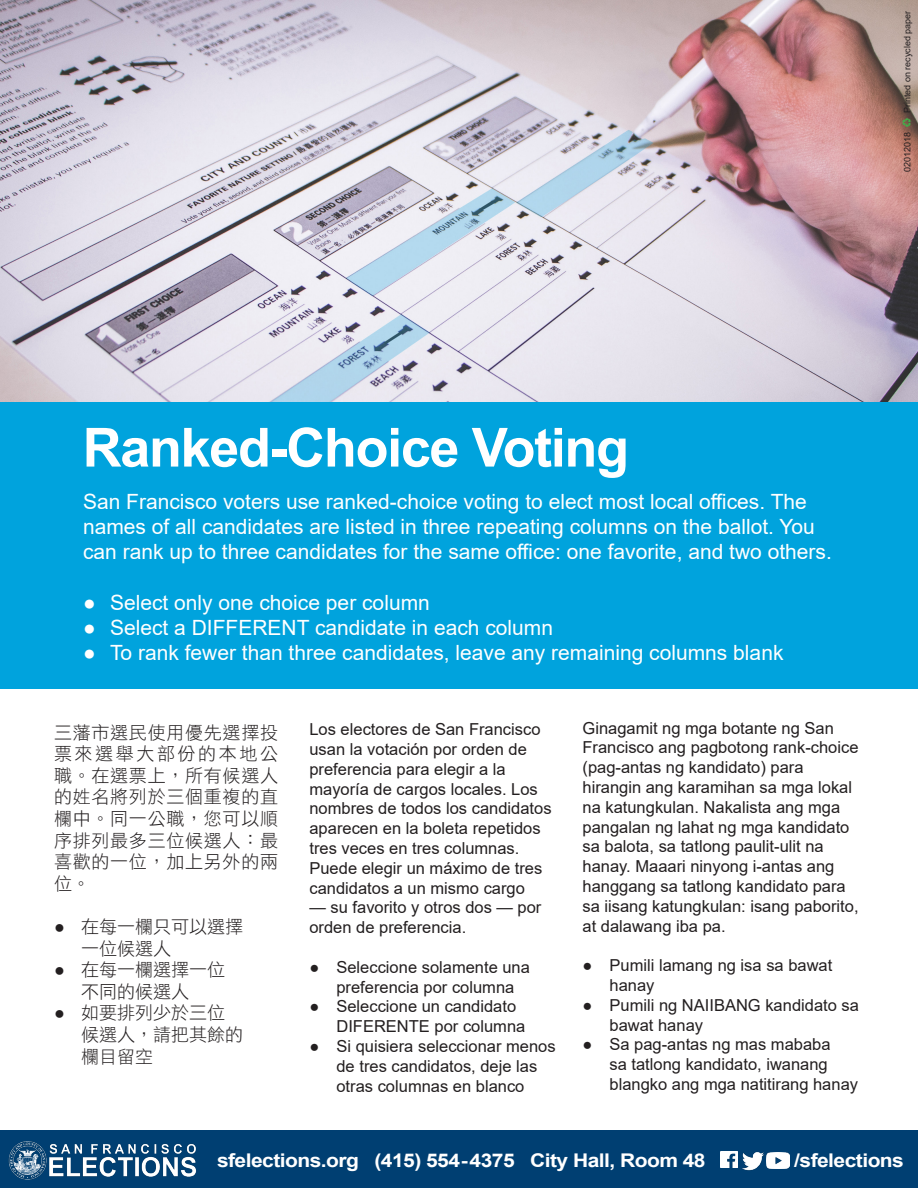
<style>
.page{position:relative;width:918px;height:1188px;background:#fff}
.page>*{position:absolute;margin:0;border:0;box-sizing:border-box;transform-origin:0 0}
.t1{font:700 54px "Arial";letter-spacing:-.025em;color:#fff}
.t2{font:21px/25.2px "Arial";color:#fff}
.t3{font:700 18.9px "Arial";letter-spacing:-.025em;color:#fff;scale:1.11 1}
.t4{font:18px/21.6px "DF Hei HK W3";letter-spacing:.02em;color:#231f20;text-align:justify}
.t5{font:18px/21.6px "DF Hei HK W3";color:#231f20}
.t6{font:16.5px/19.8px "Arial";color:#231f20}
.t7{font:9px "Arial";color:#231f20}
.s1{font-family:"Arial"}
</style>
<div class="page">
<img style="left:0;top:0;width:918px;height:402px">
<div style="left:0;top:402px;width:918px;height:286px;background:#00a3dd"></div>
<div style="left:0;top:1131px;width:918px;height:57px;background:#003f72"></div>
<img style="left:8px;top:1141px;width:189px;height:39px">
<img style="left:721px;top:1152px;width:14px;height:16px">
<img style="left:735px;top:1151px;width:36px;height:20px">
<img style="left:766px;top:1153px;width:23px;height:16px">
<svg style="left:903px;top:118px;width:9px;height:9px"></svg>
<p class="t7" style="left:901px;top:113px;width:104px;rotate:-90deg">Printed on recycled paper</p>
<p class="t7" style="left:901px;top:172px;width:42px;rotate:-90deg">02012018</p>
<p class="t1" style="left:83px;top:410px;width:548px">Ranked-Choice Voting</p>
<p class="t2" style="left:83px;top:489px;width:750px">San Francisco voters use ranked-choice voting to elect most local offices. The names of all candidates are listed in three repeating columns on the ballot. You can rank up to three candidates for the same office: one favorite, and two others.</p>
<p class="t2" style="left:83px;top:589px;width:348px">● Select only one choice per column</p>
<p class="t2" style="left:83px;top:615px;width:472px">● Select a DIFFERENT candidate in each column</p>
<p class="t2" style="left:83px;top:640px;width:702px">● To rank fewer than three candidates, leave any remaining columns blank</p>
<p class="t4" style="left:54px;top:721px;width:226px">三藩市選民使用優先選擇投票來選舉大部份的本地公職。在選票上，所有候選人的姓名將列於三個重複的直欄中。同一公職，您可以順序排列最多三位候選人：最喜歡的一位，加上另外的兩位。</p>
<p class="t5" style="left:81px;top:915px;width:163px;text-indent:-27px"><span class="s1">●</span> 在每一欄只可以選擇一位候選人</p>
<p class="t5" style="left:54px;top:959px;width:172px;text-align:center"><span class="s1">●</span> 在每一欄選擇一位不同的候選人</p>
<p class="t5" style="left:81px;top:1002px;width:163px;text-indent:-27px"><span class="s1">●</span> 如要排列少於三位候選人，請把其餘的欄目留空</p>
<p class="t6" style="left:309px;top:719px;width:244px">Los electores de San Francisco usan la votación por orden de preferencia para elegir a la mayoría de cargos locales. Los nombres de todos los candidatos aparecen en la boleta repetidos tres veces en tres columnas.<br>Puede elegir un máximo de tres candidatos a un mismo cargo</p>
<p class="t6" style="left:309px;top:898px;width:234px">— su favorito y otros dos — por orden de preferencia.</p>
<p class="t6" style="left:336px;top:957px;width:195px;text-indent:-27px">● Seleccione solamente una preferencia por columna</p>
<p class="t6" style="left:336px;top:997px;width:190px;text-indent:-27px">● Seleccione un candidato<br>DIFERENTE por columna</p>
<p class="t6" style="left:309px;top:1036px;width:248px;text-align:center">● Si quisiera seleccionar menos de tres candidatos, deje las<br>otras columnas en blanco</p>
<p class="t6" style="left:583px;top:718px;width:278px">Ginagamit ng mga botante ng San<br>Francisco ang pagbotong rank-choice</p>
<p class="t6" style="left:583px;top:757px;width:278px">(pag-antas ng kandidato) para hirangin ang karamihan sa mga lokal na katungkulan. Nakalista ang mga pangalan ng lahat ng mga kandidato sa balota, sa tatlong paulit-ulit na hanay. Maaari ninyong i-antas ang hanggang sa tatlong kandidato para sa iisang katungkulan: isang paborito, at dalawang iba pa.</p>
<p class="t6" style="left:610px;top:955px;width:224px;text-indent:-27px">● Pumili lamang ng isa sa bawat hanay</p>
<p class="t6" style="left:610px;top:995px;width:251px;text-indent:-27px">● Pumili ng NAIIBANG kandidato sa bawat hanay</p>
<p class="t6" style="left:610px;top:1035px;width:250px;text-indent:-27px">● Sa pag-antas ng mas mababa<br>sa tatlong kandidato, iwanang blangko ang mga natitirang hanay</p>
<p class="t3" style="left:217px;top:1147px;width:442px">sfelections.org (415) 554-4375 City Hall, Room 48</p>
<p class="t3" style="left:794px;top:1147px;width:100px">/sfelections</p>
</div>
